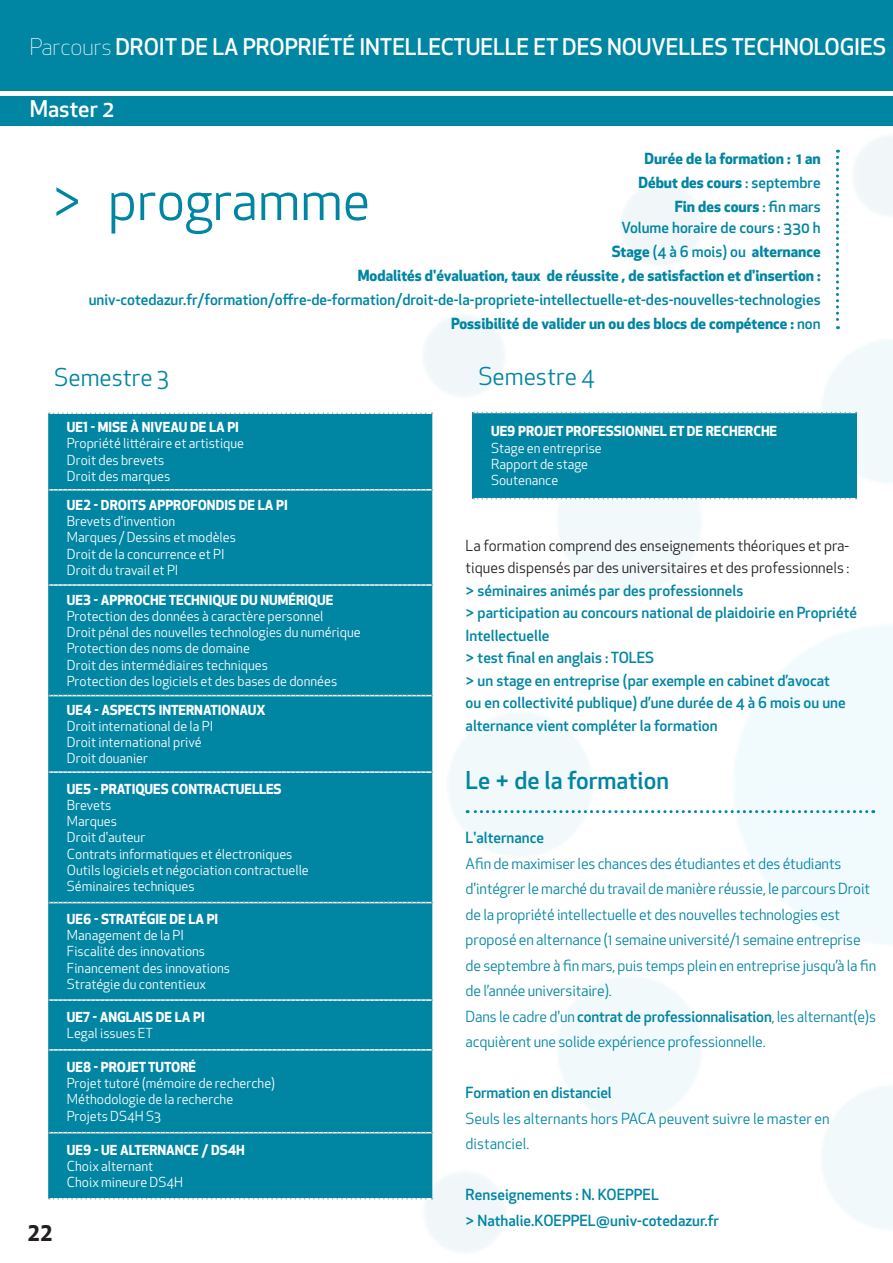
<style>
.page{position:relative;width:893px;height:1263px;background:#fff}
.page>*{position:absolute;margin:0;border:0;box-sizing:border-box;transform-origin:0 0}
.t1{font:54px "Apex New";color:#0085a3}
.t2{font:24px "Apex New";color:#0085a3}
.t3{font:500 24px "Apex New";color:#0085a3}
.t4{font:500 22.5px "Apex New";letter-spacing:-.005em;color:#fff}
.t5{font:700 21px "Apex New";color:#231f20}
.t6{font:500 15px/22.5px "Apex New";color:#0085a3}
.t7{font:15px/25.5px "Apex New";letter-spacing:-.01em;color:#0085a3}
.t8{font:700 15px/24px "Apex New";color:#0085a3;text-align:right}
.t9{font:15px/22.5px "Apex New";color:#231f20}
.t10{font:13.5px/16.2px "Apex New";color:#fff}
.t11{font:700 13.5px "Apex New";color:#fff}
.s1{font-weight:300}
.s2{font-weight:500}
.s3{font-weight:700}
</style>
<div class="page">
<img style="left:244px;top:136px;width:649px;height:1116px">
<div style="left:0;top:0;width:893px;height:90px;background:#0085a3"></div>
<div style="left:48px;top:413px;width:384px;height:786px;background:#0085a3"></div>
<svg style="left:49px;top:412px;width:384px;height:2px"></svg>
<svg style="left:49px;top:489px;width:384px;height:1px"></svg>
<svg style="left:49px;top:584px;width:384px;height:2px"></svg>
<svg style="left:49px;top:695px;width:384px;height:1px"></svg>
<svg style="left:49px;top:771px;width:384px;height:2px"></svg>
<svg style="left:49px;top:902px;width:384px;height:1px"></svg>
<svg style="left:49px;top:999px;width:384px;height:2px"></svg>
<svg style="left:49px;top:1049px;width:384px;height:1px"></svg>
<svg style="left:49px;top:1132px;width:384px;height:1px"></svg>
<svg style="left:49px;top:1198px;width:384px;height:1px"></svg>
<div style="left:0;top:96px;width:893px;height:30px;background:#0085a3"></div>
<div style="left:472px;top:412px;width:384px;height:87px;background:#0085a3"></div>
<svg style="left:473px;top:412px;width:384px;height:1px"></svg>
<svg style="left:473px;top:498px;width:384px;height:1px"></svg>
<svg style="left:467px;top:810px;width:400px;height:3px"></svg>
<svg style="left:836px;top:150px;width:3px;height:179px"></svg>
<h3 class="t4" style="left:30px;top:31px;width:858px"><span class="s1">Parcours</span> DROIT DE LA PROPRIÉTÉ INTELLECTUELLE ET DES NOUVELLES TECHNOLOGIES</h3>
<h3 class="t4" style="left:30px;top:94px;width:86px">Master 2</h3>
<p class="t8" style="left:638px;top:146px;width:184px">Durée de la formation : 1 an<br>Début des cours <span class="s2">: septembre<br></span>Fin des cours <span class="s2">: fin mars</span></p>
<p class="t8" style="left:358px;top:215px;width:464px"><span class="s2">Volume horaire de cours : 330 h<br></span>Stage <span class="s2">(4 à 6 mois) ou</span> alternance<br>Modalités d'évaluation, taux de réussite , de satisfaction et d'insertion :</p>
<p class="t6" style="left:89px;top:287px;width:733px;line-height:24px;text-align:right">univ-cotedazur.fr/formation/offre-de-formation/droit-de-la-propriete-intellectuelle-et-des-nouvelles-technologies<br><span class="s3">Possibilité de valider un ou des blocs de compétence :</span> non</p>
<h1 class="t1" style="left:54px;top:166px;width:318px">&gt; programme</h1>
<h2 class="t2" style="left:54px;top:362px;width:116px">Semestre 3</h2>
<p class="t11" style="left:67px;top:417px;width:173px">UE1 - MISE À NIVEAU DE LA PI</p>
<p class="t10" style="left:67px;top:435px;width:179px">Propriété littéraire et artistique<br>Droit des brevets<br>Droit des marques</p>
<p class="t11" style="left:67px;top:495px;width:222px">UE2 - DROITS APPROFONDIS DE LA PI</p>
<p class="t10" style="left:67px;top:513px;width:170px">Brevets d'invention<br>Marques / Dessins et modèles<br>Droit de la concurrence et PI<br>Droit du travail et PI</p>
<p class="t11" style="left:67px;top:590px;width:268px">UE3 - APPROCHE TECHNIQUE DU NUMÉRIQUE</p>
<p class="t10" style="left:67px;top:608px;width:295px">Protection des données à caractère personnel<br>Droit pénal des nouvelles technologies du numérique Protection des noms de domaine<br>Droit des intermédiaires techniques<br>Protection des logiciels et des bases de données</p>
<p class="t11" style="left:67px;top:700px;width:200px">UE4 - ASPECTS INTERNATIONAUX</p>
<p class="t10" style="left:67px;top:718px;width:148px">Droit international de la PI<br>Droit international privé<br>Droit douanier</p>
<p class="t11" style="left:67px;top:779px;width:216px">UE5 - PRATIQUES CONTRACTUELLES</p>
<p class="t10" style="left:67px;top:797px;width:243px">Brevets<br>Marques<br>Droit d'auteur<br>Contrats informatiques et électroniques<br>Outils logiciels et négociation contractuelle<br>Séminaires techniques</p>
<p class="t11" style="left:67px;top:909px;width:153px">UE6 - STRATÉGIE DE LA PI</p>
<p class="t10" style="left:67px;top:927px;width:165px">Management de la PI<br>Fiscalité des innovations<br>Financement des innovations<br>Stratégie du contentieux</p>
<p class="t11" style="left:67px;top:1007px;width:139px">UE7 - ANGLAIS DE LA PI</p>
<p class="t10" style="left:67px;top:1025px;width:88px">Legal issues ET</p>
<p class="t11" style="left:67px;top:1057px;width:131px">UE8 - PROJET TUTORÉ</p>
<p class="t10" style="left:67px;top:1075px;width:210px">Projet tutoré (mémoire de recherche)<br>Méthodologie de la recherche<br>Projets DS4H S3</p>
<p class="t11" style="left:67px;top:1140px;width:179px">UE9 - UE ALTERNANCE / DS4H</p>
<p class="t10" style="left:67px;top:1158px;width:118px">Choix alternant<br>Choix mineure DS4H</p>
<h3 class="t5" style="left:28px;top:1218px;width:27px">22</h3>
<h2 class="t2" style="left:478px;top:361px;width:118px">Semestre 4</h2>
<p class="t11" style="left:491px;top:422px;width:288px">UE9 PROJET PROFESSIONNEL ET DE RECHERCHE</p>
<p class="t10" style="left:491px;top:439px;width:112px">Stage en entreprise<br>Rapport de stage<br>Soutenance</p>
<p class="t9" style="left:466px;top:534px;width:385px">La formation comprend des enseignements théoriques et pra&shy;tiques dispensés par des universitaires et des professionnels :</p>
<p class="t6" style="left:466px;top:579px;width:393px">&gt; séminaires animés par des professionnels<br>&gt; participation au concours national de plaidoirie en Propriété Intellectuelle<br>&gt; test final en anglais : TOLES<br>&gt; un stage en entreprise (par exemple en cabinet d’avocat<br>ou en collectivité publique) d’une durée de 4 à 6 mois ou une alternance vient compléter la formation</p>
<h2 class="t3" style="left:466px;top:764px;width:205px">Le + de la formation</h2>
<p class="t6" style="left:466px;top:826px;width:80px">L'alternance</p>
<p class="t7" style="left:466px;top:850px;width:412px">Afin de maximiser les chances des étudiantes et des étudiants d'intégrer le marché du travail de manière réussie, le parcours Droit de la propriété intellectuelle et des nouvelles technologies est proposé en alternance (1 semaine université/1 semaine entreprise de septembre à fin mars, puis temps plein en entreprise jusqu’à la fin de l’année universitaire).<br>Dans le cadre d'un <span class="s2">contrat de professionnalisation</span>, les alternant(e)s acquièrent une solide expérience professionnelle.</p>
<p class="t6" style="left:466px;top:1081px;width:148px">Formation en distanciel</p>
<p class="t7" style="left:466px;top:1105px;width:365px">Seuls les alternants hors PACA peuvent suivre le master en distanciel.</p>
<p class="t6" style="left:466px;top:1181px;width:255px;line-height:25.5px">Renseignements : N. KOEPPEL<br>&gt; Nathalie.KOEPPEL@univ-cotedazur.fr</p>
</div>
